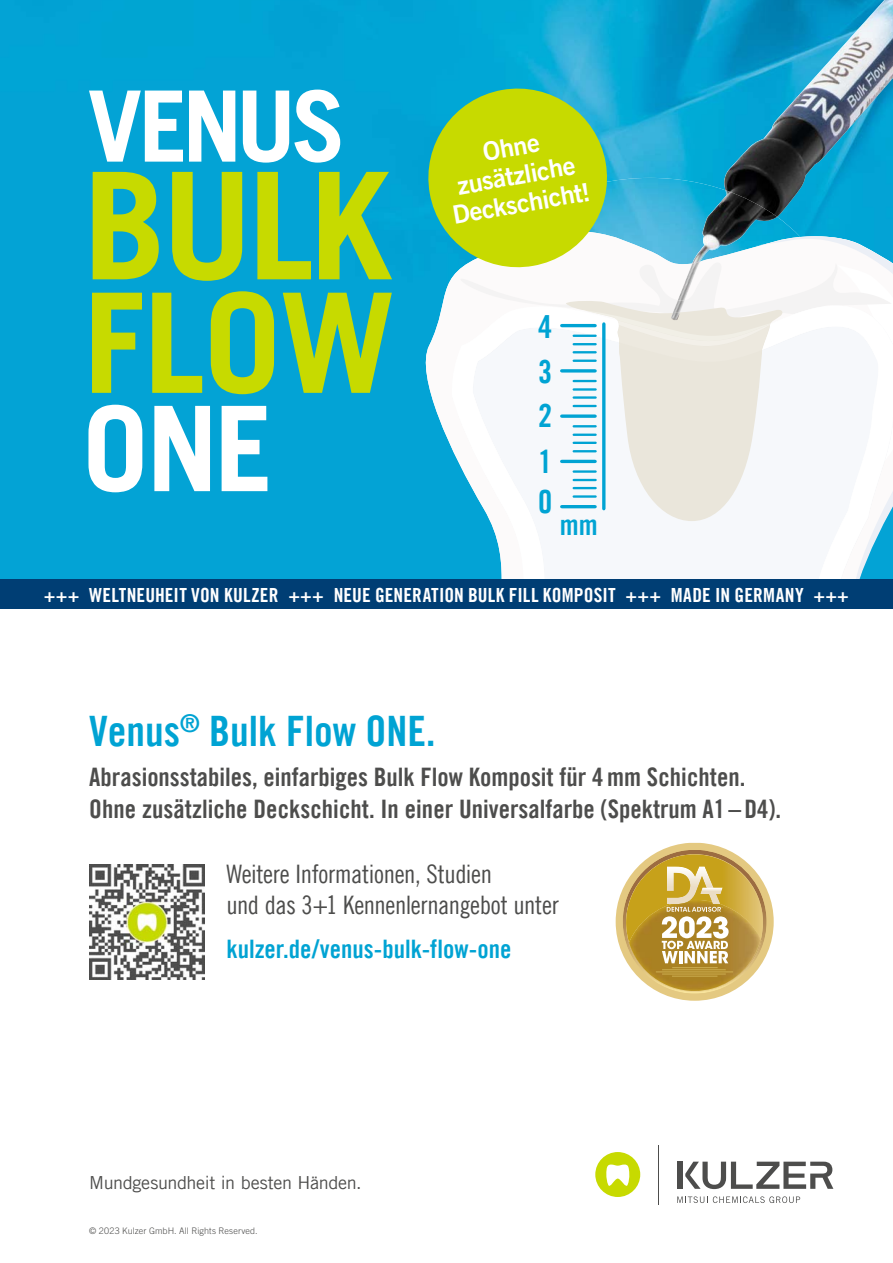
<style>
.page{position:relative;width:893px;height:1263px;background:#fff}
.page>*{position:absolute;margin:0;border:0;box-sizing:border-box;transform-origin:0 0}
.t1{font:700 148.8px "Trade Gothic LT Com";color:#c7da00}
.t2{font:700 138.75px "Trade Gothic LT Com";color:#c7da00}
.t3{font:700 118.05px "Trade Gothic LT Com";color:#fff}
.t4{font:700 98.4px "Trade Gothic LT Com";letter-spacing:-.055em;color:#fff}
.t5{font:42px "Trade Gothic LT Com Bd Cn 20";color:#00a3d3}
.t6{font:31.8px/44.8px "Trade Gothic LT Com Bd Cn 20";color:#00a3d3;text-align:justify}
.t7{font:28.5px "Trade Gothic LT Com Bd Cn 20";color:#00a3d3}
.t8{font:25.5px/31.5px "Trade Gothic LT Com Bd Cn 20";color:#4d4d4c}
.t9{font:25.5px/31.5px "Trade Gothic LT Com Cn 18";letter-spacing:-.01em;color:#4d4d4c}
.t10{font:25.5px "Trade Gothic LT Com Bd Cn 20";color:#00a3d3}
.t11{font:25.5px/28.5px "Trade Gothic LT Com Bd 2";color:#fff;text-align:center}
.t12{font:19.5px "Trade Gothic LT Com Bd Cn 20";letter-spacing:.01em;color:#fff}
.t13{font:18px "Trade Gothic LT Com";letter-spacing:-.02em;color:#4d4d4c}
.t14{font:300 9px "Trade Gothic LT Com";letter-spacing:.01em;color:#4d4d4c}
</style>
<div class="page">
<div style="left:0;top:0;width:724px;height:580px;background:#03a3d5"></div>
<div style="left:415px;top:230px;width:36px;height:350px;background:#03a3d5"></div>
<svg style="left:452px;top:521px;width:441px;height:59px;fill:#f6f8fb"></svg>
<div style="left:0;top:580px;width:893px;height:29px;background:#003e74"></div>
<hr style="left:658px;top:1145px;width:1px;height:60px;background:#4d4d4c">
<svg style="left:677px;top:1196px;width:123px;height:7px"></svg>
<div style="left:677px;top:1162px;width:5px;height:27px;background:#4d4d4c"></div>
<svg style="left:685px;top:1162px;width:148px;height:27px"></svg>
<div style="left:595px;top:1152px;width:45px;height:45px;background:#c7da00;border-radius:50%"></div>
<svg style="left:606px;top:1164px;width:24px;height:22px"></svg>
<img style="left:724px;top:0;width:169px;height:81px">
<svg style="left:421px;top:81px;width:472px;height:440px"></svg>
<div style="left:616px;top:843px;width:158px;height:158px;background:#e4c981;border-radius:78px"></div>
<svg style="left:623px;top:850px;width:144px;height:144px"></svg>
<img style="left:89px;top:864px;width:115px;height:115px">
<h3 class="t4" style="left:88px;top:70px;width:260px">VENUS</h3>
<h1 class="t1" style="left:83px;top:141px;width:311px">BULK</h1>
<h2 class="t2" style="left:83px;top:264px;width:313px">FLOW</h2>
<h3 class="t3" style="left:83px;top:381px;width:192px">ONE</h3>
<p class="t11" style="left:440px;top:145px;width:141px;rotate:-10deg">Ohne zusätzliche<br>Deckschicht!</p>
<p class="t6" style="left:538px;top:307px;width:16px">4<br>3<br>2<br>1</p>
<p class="t6" style="left:538px;top:482px;width:16px">0</p>
<p class="t7" style="left:560px;top:514px;width:39px">mm</p>
<p class="t12" style="left:44px;top:587px;width:807px">+++ WELTNEUHEIT VON KULZER +++ NEUE GENERATION BULK FILL KOMPOSIT +++ MADE IN GERMANY +++</p>
<h3 class="t5" style="left:89px;top:715px;width:348px">Venus<sup>®</sup> Bulk Flow ONE.</h3>
<p class="t8" style="left:89px;top:763px;width:693px">Abrasionsstabiles, einfarbiges Bulk Flow Komposit für 4 mm Schichten.<br>Ohne zusätzliche Deckschicht. In einer Universalfarbe (Spektrum A1 – D4).</p>
<p class="t9" style="left:226px;top:860px;width:334px">Weitere Informationen, Studien<br>und das 3+1 Kennenlernangebot unter</p>
<p class="t10" style="left:226px;top:939px;width:287px">kulzer.de/venus-bulk-flow-one</p>
<p class="t13" style="left:89px;top:1176px;width:274px">Mundgesundheit in besten Händen.</p>
<p class="t14" style="left:89px;top:1228px;width:170px">© 2023 Kulzer GmbH. All Rights Reserved.</p>
</div>
